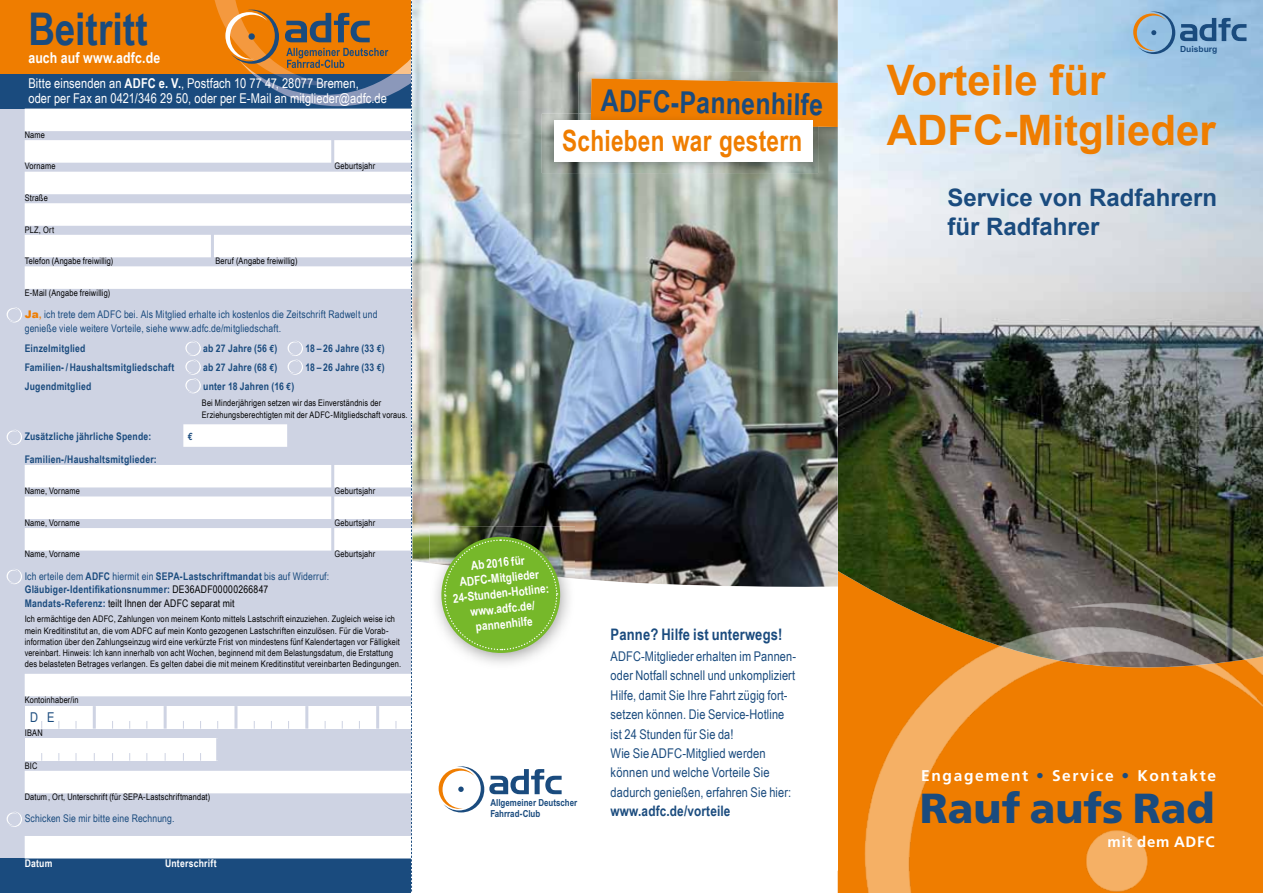
<style>
.page{position:relative;width:1263px;height:893px;background:#fff}
.page>*{position:absolute;margin:0;border:0;box-sizing:border-box;transform-origin:0 0}
.t1{font:700 45px "Arial Narrow";color:#1a4b7e}
.t2{font:700 42px/50.4px "Arial";color:#ef7d00}
.t3{font:900 42px "Frutiger LT Std";color:#1a4b7e}
.t4{font:700 30.15px "Arial Narrow";color:#1a4b7e}
.t5{font:700 29.25px "Arial Narrow";letter-spacing:.01em;color:#ef7d00;scale:.94 1}
.t6{font:700 24px/28.8px "Arial";color:#1a4b7e}
.t7{font:700 15.9px "Arial Narrow";letter-spacing:.01em;color:#1a4b7e}
.t8{font:700 15.6px "Frutiger LT Std";letter-spacing:.105em;color:#fff}
.t9{font:700 15px "Arial Narrow";letter-spacing:.01em;color:#fff}
.t10{font:700 15px "Frutiger LT Std";letter-spacing:.05em;color:#fff}
.t11{font:700 14.4px "Arial Narrow";letter-spacing:.01em;color:#1a4b7e}
.t12{font:13.5px/15px "Arial Narrow";letter-spacing:.005em;color:#fff}
.t13{font:13.5px "Arial Narrow";color:#1a4b7e}
.t14{font:13.35px/19.5px "Arial Narrow";letter-spacing:.01em;color:#1a4b7e}
.t15{font:700 12.3px/15.3px "Arial Narrow";color:#fff;text-align:center}
.t16{font:700 10.5px/13.5px "Arial Narrow";letter-spacing:.02em;color:#1a4b7e}
.t17{font:10.5px/13.5px "Arial Narrow";letter-spacing:.015em;color:#1a4b7e}
.t18{font:700 10.5px "Arial Narrow";letter-spacing:.02em;color:#fff}
.t19{font:700 10.5px "Euro Mono";color:#1a4b7e;scale:.8 1}
.t20{font:700 9.75px/11.1px "Arial Narrow";color:#1a4b7e}
.t21{font:9px/11.2px "Arial Narrow";letter-spacing:.02em;color:#000}
.t22{font:700 8.55px "Arial";color:#1a4b7e}
.s1{font-weight:700}
.s2{font-family:"Arial";font-weight:900;color:#ef7d00}
.s3{font-weight:700;color:#ef7d00}
.s4{font-family:"Euro Mono"}
.s5{font-weight:400}
.s6{font-weight:400;color:#000}
.s7{color:#1a4b7e}
</style>
<div class="page">
<div style="left:0;top:108px;width:411px;height:785px;background:#ced3e3"></div>
<div style="left:0;top:0;width:411px;height:74px;background:#ef7d00"></div>
<div style="left:0;top:74px;width:411px;height:34px;background:#1a4b7e"></div>
<div style="left:0;top:859px;width:411px;height:34px;background:#1a4b7e"></div>
<div style="left:25px;top:109px;width:386px;height:22px;background:#fff"></div>
<div style="left:25px;top:140px;width:386px;height:23px;background:#fff"></div>
<div style="left:25px;top:172px;width:386px;height:22px;background:#fff"></div>
<div style="left:25px;top:203px;width:386px;height:23px;background:#fff"></div>
<div style="left:25px;top:235px;width:386px;height:22px;background:#fff"></div>
<div style="left:25px;top:266px;width:386px;height:23px;background:#fff"></div>
<div style="left:183px;top:424px;width:104px;height:23px;background:#fff"></div>
<div style="left:25px;top:465px;width:386px;height:22px;background:#fff"></div>
<div style="left:25px;top:496px;width:386px;height:23px;background:#fff"></div>
<div style="left:25px;top:528px;width:386px;height:23px;background:#fff"></div>
<div style="left:25px;top:674px;width:386px;height:22px;background:#fff"></div>
<div style="left:25px;top:771px;width:386px;height:22px;background:#fff"></div>
<div style="left:25px;top:836px;width:386px;height:22px;background:#fff"></div>
<svg style="left:7px;top:307px;width:15px;height:15px"></svg>
<svg style="left:185px;top:341px;width:16px;height:52px"></svg>
<svg style="left:7px;top:430px;width:15px;height:15px"></svg>
<svg style="left:7px;top:569px;width:15px;height:15px"></svg>
<div style="left:25px;top:706px;width:386px;height:23px;background:#fff"></div>
<hr style="left:93px;top:706px;width:3px;height:23px;background:#ced3e3">
<hr style="left:164px;top:706px;width:3px;height:23px;background:#ced3e3">
<div style="left:25px;top:738px;width:192px;height:23px;background:#fff"></div>
<svg style="left:7px;top:812px;width:15px;height:15px"></svg>
<hr style="left:211px;top:231px;width:3px;height:34px;background:#ced3e3">
<img style="left:838px;top:0;width:425px;height:554px">
<img style="left:838px;top:554px;width:425px;height:339px">
<svg style="left:1133px;top:12px;width:113px;height:42px;background:#82a8c7"></svg>
<img style="left:416px;top:0;width:422px;height:554px">
<svg style="left:416px;top:554px;width:422px;height:259px"></svg>
<svg style="left:439px;top:766px;width:123px;height:46px"></svg>
<img style="left:578px;top:72px;width:260px;height:67px">
<svg style="left:591px;top:79px;width:247px;height:48px;background:#eb7f08"></svg>
<img style="left:542px;top:114px;width:276px;height:59px">
<img style="left:578px;top:114px;width:240px;height:25px">
<img style="left:591px;top:114px;width:227px;height:13px">
<div style="left:554px;top:120px;width:258px;height:42px;background:#fff"></div>
<img style="left:429px;top:526px;width:146px;height:37px">
<img style="left:429px;top:563px;width:146px;height:106px">
<svg style="left:441px;top:536px;width:120px;height:117px;background:#82b645"></svg>
<svg style="left:212px;top:0;width:204px;height:892px"></svg>
<svg style="left:839px;top:870px;width:1px;height:22px"></svg>
<h1 class="t1" style="left:28px;top:-5px;width:121px">Beitritt</h1>
<h3 class="t9" style="left:28px;top:47px;width:133px">auch auf www.adfc.de</h3>
<h3 class="t12" style="left:28px;top:75px;width:360px">Bitte einsenden an <span class="s1">ADFC e. V.</span>, Postfach 10 77 47, 28077 Bremen,<br>oder per Fax an 0421/346 29 50, oder per E-Mail an mitglieder@adfc.de</h3>
<p class="t21" style="left:25px;top:129px;width:22px">Name</p>
<p class="t21" style="left:25px;top:160px;width:32px">Vorname</p>
<p class="t21" style="left:335px;top:160px;width:42px">Geburtsjahr</p>
<p class="t21" style="left:25px;top:192px;width:25px">Straße</p>
<p class="t21" style="left:25px;top:223px;width:31px">PLZ, Ort</p>
<p class="t21" style="left:25px;top:255px;width:90px">Telefon (Angabe freiwillig)</p>
<p class="t21" style="left:215px;top:255px;width:83px">Beruf (Angabe freiwillig)</p>
<p class="t21" style="left:25px;top:287px;width:87px">E-Mail (Angabe freiwillig)</p>
<p class="t17" style="left:25px;top:307px;width:354px"><span class="s2">Ja</span><span class="s3">,</span> ich trete dem ADFC bei. Als Mitglied erhalte ich kostenlos die Zeitschrift Radwelt und genieße viele weitere Vorteile, siehe www.adfc.de/mitgliedschaft.</p>
<p class="t16" style="left:25px;top:341px;width:62px">Einzelmitglied</p>
<p class="t16" style="left:203px;top:341px;width:76px">ab 27 Jahre (56 <span class="s4">€</span>)</p>
<p class="t16" style="left:305px;top:341px;width:81px">18 – 26 Jahre (33 <span class="s4">€</span>)</p>
<p class="t16" style="left:25px;top:360px;width:151px">Familien- / Haushaltsmitgliedschaft</p>
<p class="t16" style="left:203px;top:360px;width:76px">ab 27 Jahre (68 <span class="s4">€</span>)</p>
<p class="t16" style="left:305px;top:360px;width:81px">18 – 26 Jahre (33 <span class="s4">€</span>)</p>
<p class="t16" style="left:25px;top:379px;width:68px">Jugendmitglied</p>
<p class="t16" style="left:203px;top:379px;width:93px">unter 18 Jahren (16 <span class="s4">€</span>)</p>
<p class="t21" style="left:202px;top:397px;width:207px;line-height:12px">Bei Minderjährigen setzen wir das Einverständnis der<br>Erziehungsberechtigten mit der ADFC-Mitgliedschaft voraus.</p>
<p class="t16" style="left:25px;top:429px;width:128px">Zusätzliche jährliche Spende:</p>
<p class="t19" style="left:188px;top:431px;width:8px">€</p>
<p class="t16" style="left:25px;top:452px;width:134px">Familien-/Haushaltsmitglieder:</p>
<p class="t21" style="left:25px;top:485px;width:57px">Name, Vorname</p>
<p class="t21" style="left:335px;top:485px;width:42px">Geburtsjahr</p>
<p class="t21" style="left:25px;top:517px;width:57px">Name, Vorname</p>
<p class="t21" style="left:335px;top:517px;width:42px">Geburtsjahr</p>
<p class="t21" style="left:25px;top:548px;width:57px">Name, Vorname</p>
<p class="t21" style="left:335px;top:548px;width:42px">Geburtsjahr</p>
<p class="t16" style="left:25px;top:569px;width:306px"><span class="s5">Ich erteile dem</span> ADFC <span class="s5">hiermit ein</span> SEPA-Lastschriftmandat <span class="s5">bis auf Widerruf:<br></span>Gläubiger-Identifikationsnummer: <span class="s6">DE36ADF00000266847<br></span>Mandats-Referenz: <span class="s6">teilt Ihnen der ADFC separat mit</span></p>
<p class="t21" style="left:25px;top:613px;width:378px">Ich ermächtige den ADFC, Zahlungen von meinem Konto mittels Lastschrift einzuziehen. Zugleich weise ich mein Kreditinstitut an, die vom ADFC auf mein Konto gezogenen Lastschriften einzulösen. Für die Vorab&shy;information über den Zahlungseinzug wird eine verkürzte Frist von mindestens fünf Kalendertagen vor Fälligkeit vereinbart. Hinweis: Ich kann innerhalb von acht Wochen, beginnend mit dem Belastungsdatum, die Erstattung des belasteten Betrages verlangen. Es gelten dabei die mit meinem Kreditinstitut vereinbarten Bedingungen.</p>
<p class="t21" style="left:25px;top:694px;width:56px">Kontoinhaber/in</p>
<h3 class="t13" style="left:30px;top:708px;width:26px">D E</h3>
<p class="t21" style="left:25px;top:727px;width:19px">IBAN</p>
<p class="t21" style="left:25px;top:759px;width:14px">BIC</p>
<p class="t21" style="left:25px;top:791px;width:187px">Datum, Ort, Unterschrift (für SEPA-Lastschriftmandat)</p>
<p class="t17" style="left:25px;top:812px;width:151px">Schicken Sie mir bitte eine Rechnung.</p>
<p class="t18" style="left:25px;top:855px;width:29px">Datum</p>
<p class="t18" style="left:165px;top:855px;width:53px">Unterschrift</p>
<h3 class="t4" style="left:601px;top:78px;width:223px;rotate:1deg">ADFC-Pannenhilfe</h3>
<h3 class="t5" style="left:562px;top:119px;width:257px">Schieben war gestern</h3>
<h3 class="t15" style="left:449px;top:560px;width:98px;rotate:-6deg">Ab 2016 für<br>ADFC-Mitglieder<br>24-Stunden-Hotline: www.adfc.de/ pannenhilfe</h3>
<p class="t20" style="left:490px;top:797px;width:88px">Allgemeiner Deutscher<br>Fahrrad-Club</p>
<h3 class="t7" style="left:611px;top:622px;width:173px">Panne? Hilfe ist unterwegs!</h3>
<p class="t14" style="left:611px;top:646px;width:187px">ADFC-Mitglieder erhalten im Pannen&shy;oder Notfall schnell und unkompliziert Hilfe, damit Sie Ihre Fahrt zügig fort&shy;setzen können. Die Service-Hotline ist 24 Stunden für Sie da!<br>Wie Sie ADFC-Mitglied werden können und welche Vorteile Sie dadurch genießen, erfahren Sie hier:</p>
<h3 class="t11" style="left:611px;top:800px;width:121px">www.adfc.de/vorteile</h3>
<p class="t22" style="left:1180px;top:43px;width:39px">Duisburg</p>
<h2 class="t2" style="left:887px;top:55px;width:330px">Vorteile für<br>ADFC-Mitglieder</h2>
<h3 class="t6" style="left:947px;top:183px;width:271px">Service von Radfahrern für Radfahrer</h3>
<h3 class="t8" style="left:921px;top:766px;width:296px">Engagement <span class="s7">•</span> Service <span class="s7">•</span> Kontakte</h3>
<h2 class="t3" style="left:920px;top:783px;width:296px">Rauf aufs Rad</h2>
<h3 class="t10" style="left:1108px;top:833px;width:108px">mit dem ADFC</h3>
</div>
